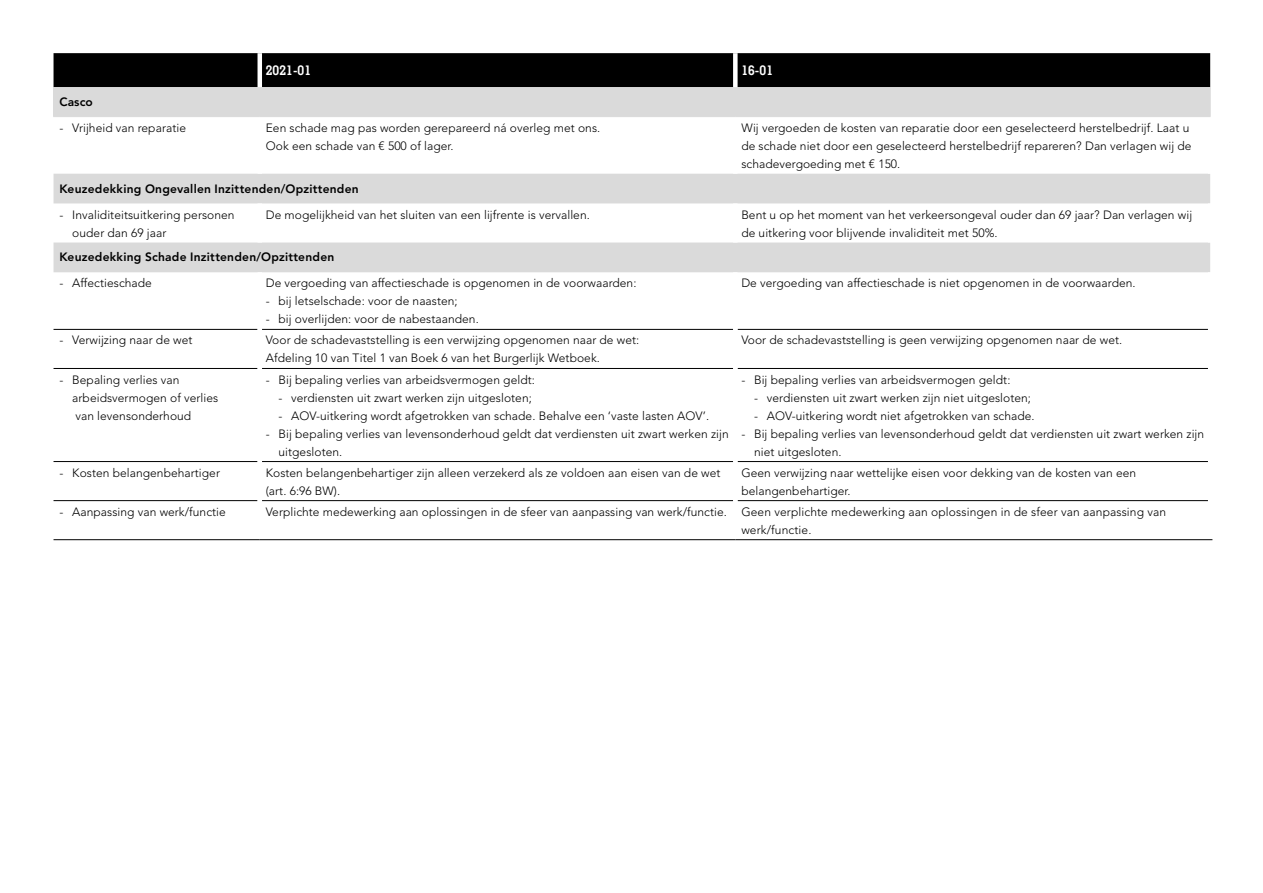
<style>
.page{position:relative;width:1263px;height:893px;background:#fff}
.page>*{position:absolute;margin:0;border:0;box-sizing:border-box;transform-origin:0 0}
.t1{font:700 13.5px "Memphis LT Std";letter-spacing:.005em;color:#fff}
.t2{font:300 12px/18px "Avenir LT Std";letter-spacing:.005em;color:#000}
.t3{font:800 12px "Avenir LT Std";letter-spacing:.02em;color:#000}
</style>
<div class="page">
<svg style="left:54px;top:173px;width:1156px;height:99px;fill:#dadada"></svg>
<hr style="left:1208px;top:117px;width:4px;height:57px;background:#fff">
<hr style="left:1208px;top:203px;width:4px;height:40px;background:#fff">
<hr style="left:54px;top:329px;width:203px;height:1px;background:#000">
<hr style="left:54px;top:368px;width:203px;height:1px;background:#000">
<hr style="left:54px;top:461px;width:203px;height:1px;background:#000">
<hr style="left:54px;top:500px;width:203px;height:1px;background:#000">
<hr style="left:262px;top:329px;width:471px;height:1px;background:#000">
<hr style="left:262px;top:368px;width:471px;height:1px;background:#000">
<hr style="left:262px;top:461px;width:471px;height:1px;background:#000">
<hr style="left:262px;top:500px;width:471px;height:1px;background:#000">
<hr style="left:737px;top:329px;width:471px;height:1px;background:#000">
<hr style="left:737px;top:368px;width:471px;height:1px;background:#000">
<hr style="left:737px;top:461px;width:471px;height:1px;background:#000">
<hr style="left:737px;top:500px;width:471px;height:1px;background:#000">
<div style="left:257px;top:117px;width:5px;height:57px;background:#fff"></div>
<hr style="left:733px;top:117px;width:4px;height:57px;background:#fff">
<div style="left:257px;top:203px;width:5px;height:40px;background:#fff"></div>
<hr style="left:733px;top:203px;width:4px;height:40px;background:#fff">
<svg style="left:53px;top:53px;width:1158px;height:63px;background:#666"></svg>
<hr style="left:53px;top:116px;width:207px;height:1px;background:#dadada">
<hr style="left:260px;top:116px;width:475px;height:1px;background:#dadada">
<hr style="left:735px;top:116px;width:475px;height:1px;background:#dadada">
<hr style="left:54px;top:539px;width:206px;height:1px;background:#000">
<hr style="left:260px;top:539px;width:475px;height:1px;background:#000">
<hr style="left:735px;top:539px;width:477px;height:1px;background:#000">
<p class="t1" style="left:266px;top:62px;width:47px">2021-01</p>
<p class="t1" style="left:741px;top:62px;width:33px">16-01</p>
<p class="t3" style="left:60px;top:94px;width:35px">Casco</p>
<p class="t2" style="left:60px;top:119px;width:128px">- Vrijheid van reparatie</p>
<p class="t2" style="left:266px;top:119px;width:336px">Een schade mag pas worden gerepareerd ná overleg met ons.<br>Ook een schade van € 500 of lager.</p>
<p class="t2" style="left:741px;top:119px;width:452px">Wij vergoeden de kosten van reparatie door een geselecteerd herstelbedrijf. Laat u de schade niet door een geselecteerd herstelbedrijf repareren? Dan verlagen wij de schadevergoeding met € 150.</p>
<p class="t3" style="left:60px;top:181px;width:301px">Keuzedekking Ongevallen Inzittenden/Opzittenden</p>
<p class="t2" style="left:72px;top:205px;width:164px;text-indent:-13px">- Invaliditeitsuitkering personen ouder dan 69 jaar</p>
<p class="t2" style="left:266px;top:205px;width:326px">De mogelijkheid van het sluiten van een lijfrente is vervallen.</p>
<p class="t2" style="left:741px;top:205px;width:452px">Bent u op het moment van het verkeersongeval ouder dan 69 jaar? Dan verlagen wij de uitkering voor blijvende invaliditeit met 50%.</p>
<p class="t3" style="left:60px;top:250px;width:276px">Keuzedekking Schade Inzittenden/Opzittenden</p>
<p class="t2" style="left:60px;top:274px;width:94px">- Affectieschade</p>
<p class="t2" style="left:266px;top:274px;width:372px">De vergoeding van affectieschade is opgenomen in de voorwaarden:</p>
<p class="t2" style="left:266px;top:292px;width:193px">- bij letselschade: voor de naasten;</p>
<p class="t2" style="left:266px;top:310px;width:215px">- bij overlijden: voor de nabestaanden.</p>
<p class="t2" style="left:741px;top:274px;width:396px">De vergoeding van affectieschade is niet opgenomen in de voorwaarden.</p>
<p class="t2" style="left:60px;top:331px;width:134px">- Verwijzing naar de wet</p>
<p class="t2" style="left:266px;top:331px;width:375px">Voor de schadevaststelling is een verwijzing opgenomen naar de wet:<br>Afdeling 10 van Titel 1 van Boek 6 van het Burgerlijk Wetboek.</p>
<p class="t2" style="left:741px;top:331px;width:382px">Voor de schadevaststelling is geen verwijzing opgenomen naar de wet.</p>
<p class="t2" style="left:72px;top:370px;width:147px;text-indent:-13px">- Bepaling verlies van arbeidsvermogen of verlies van levensonderhoud</p>
<p class="t2" style="left:266px;top:370px;width:271px">- Bij bepaling verlies van arbeidsvermogen geldt:</p>
<p class="t2" style="left:741px;top:370px;width:271px">- Bij bepaling verlies van arbeidsvermogen geldt:</p>
<p class="t2" style="left:754px;top:388px;width:278px">- verdiensten uit zwart werken zijn niet uitgesloten;</p>
<p class="t2" style="left:754px;top:406px;width:282px">- AOV-uitkering wordt niet afgetrokken van schade.</p>
<p class="t2" style="left:754px;top:424px;width:452px;text-indent:-13px">- Bij bepaling verlies van levensonderhoud geldt dat verdiensten uit zwart werken zijn niet uitgesloten.</p>
<p class="t2" style="left:279px;top:388px;width:255px">- verdiensten uit zwart werken zijn uitgesloten;</p>
<p class="t2" style="left:279px;top:406px;width:432px">- AOV-uitkering wordt afgetrokken van schade. Behalve een ‘vaste lasten AOV’.</p>
<p class="t2" style="left:279px;top:424px;width:452px;text-indent:-13px">- Bij bepaling verlies van levensonderhoud geldt dat verdiensten uit zwart werken zijn uitgesloten.</p>
<p class="t2" style="left:60px;top:463px;width:162px">- Kosten belangenbehartiger</p>
<p class="t2" style="left:266px;top:463px;width:456px">Kosten belangenbehartiger zijn alleen verzekerd als ze voldoen aan eisen van de wet (art. 6:96 BW).</p>
<p class="t2" style="left:741px;top:463px;width:396px">Geen verwijzing naar wettelijke eisen voor dekking van de kosten van een belangenbehartiger.</p>
<p class="t2" style="left:60px;top:503px;width:168px">- Aanpassing van werk/functie</p>
<p class="t2" style="left:741px;top:503px;width:426px;text-indent:-475px">Verplichte medewerking aan oplossingen in de sfeer van aanpassing van werk/functie. Geen verplichte medewerking aan oplossingen in de sfeer van aanpassing van werk/functie.</p>
</div>
